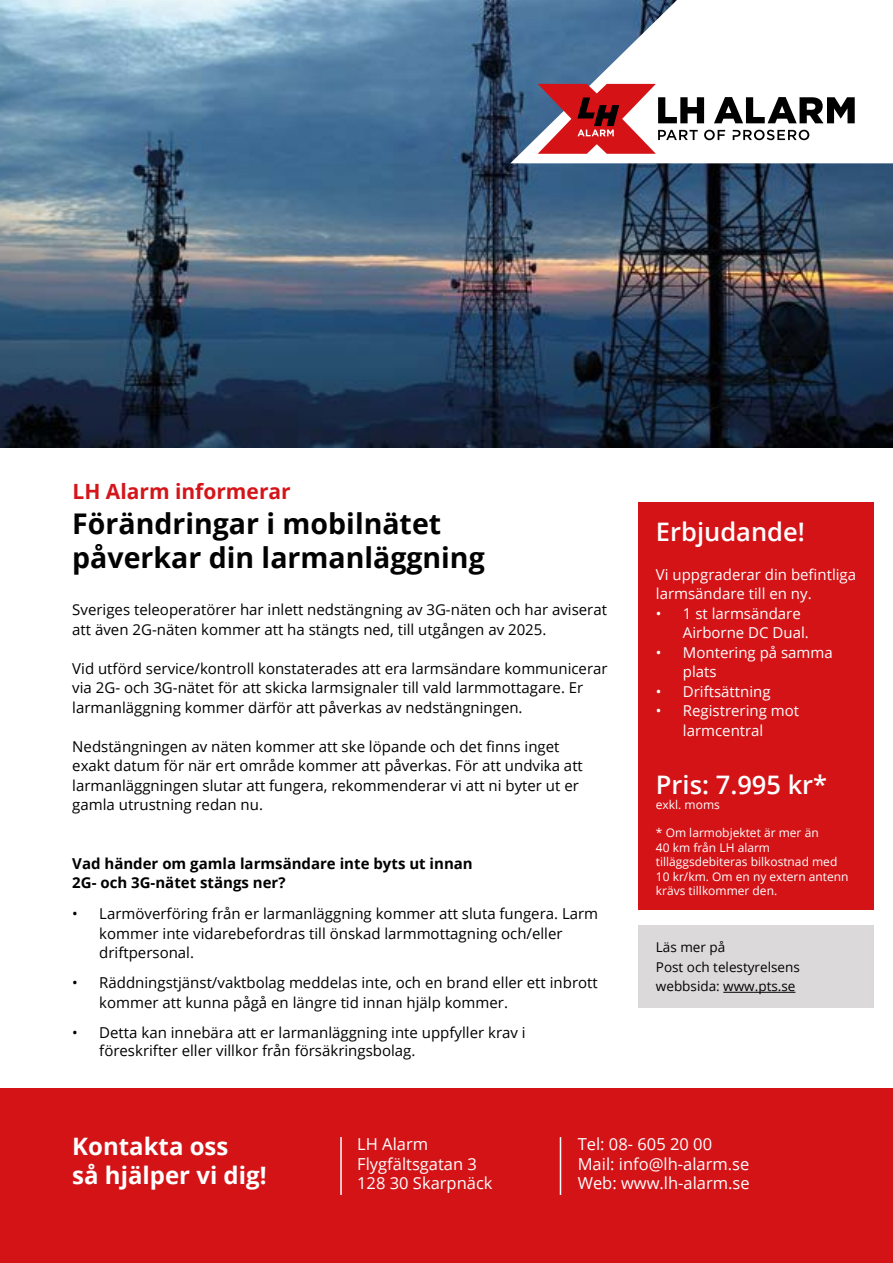
<style>
.page{position:relative;width:893px;height:1263px;background:#fff}
.page>*{position:absolute;margin:0;border:0;box-sizing:border-box;transform-origin:0 0}
.t1{font:700 28.5px/34.2px "Open Sans";color:#020203}
.t2{font:600 25.5px "Open Sans";color:#fff}
.t3{font:700 24px/28.8px "Open Sans";color:#fff}
.t4{font:700 21px "Open Sans";color:#d4151a}
.t5{font:16.5px/19.8px "Open Sans";color:#fff}
.t6{font:15px/19.5px "Open Sans";color:#000}
.t7{font:15px/19.5px "Open Sans";color:#fff}
.t8{font:700 15px/19.5px "Open Sans";color:#000}
.t9{font:13.5px/19.5px "Open Sans";color:#020203}
.t10{font:12px/14.4px "Open Sans";color:#fff}
</style>
<div class="page">
<div style="left:638px;top:925px;width:235px;height:82px;background:#dbd9da"></div>
<hr style="left:723px;top:992px;width:72px;height:1px;background:#020203">
<div style="left:638px;top:503px;width:235px;height:407px;background:#d41317"></div>
<img style="left:0;top:0;width:893px;height:447px">
<div style="left:0;top:1089px;width:893px;height:174px;background:#d41317"></div>
<hr style="left:340px;top:1137px;width:2px;height:58px;background:#fff">
<hr style="left:560px;top:1137px;width:1px;height:58px;background:#fff">
<svg style="left:510px;top:0;width:383px;height:163px"></svg>
<svg style="left:538px;top:84px;width:317px;height:70px"></svg>
<h3 class="t4" style="left:72px;top:477px;width:220px">LH Alarm informerar</h3>
<h1 class="t1" style="left:72px;top:506px;width:414px">Förändringar i mobilnätet påverkar din larmanläggning</h1>
<p class="t6" style="left:72px;top:600px;width:536px">Sveriges teleoperatörer har inlett nedstängning av 3G-näten och har aviserat att även 2G-näten kommer att ha stängts ned, till utgången av 2025.</p>
<p class="t6" style="left:72px;top:658px;width:537px">Vid utförd service/kontroll konstaterades att era larmsändare kommunicerar via 2G- och 3G-nätet för att skicka larmsignaler till vald larmmottagare. Er larmanläggning kommer därför att påverkas av nedstängningen.</p>
<p class="t6" style="left:72px;top:736px;width:512px">Nedstängningen av näten kommer att ske löpande och det finns inget exakt datum för när ert område kommer att påverkas. För att undvika att larmanläggningen slutar att fungera, rekommenderar vi att ni byter ut er gamla utrustning redan nu.</p>
<p class="t8" style="left:72px;top:853px;width:402px">Vad händer om gamla larmsändare inte byts ut innan<br>2G- och 3G-nätet stängs ner?</p>
<p class="t6" style="left:99px;top:904px;width:500px;text-indent:-27px">• Larmöverföring från er larmanläggning kommer att sluta fungera. Larm kommer inte vidarebefordras till önskad larmmottagning och/eller driftpersonal.</p>
<p class="t6" style="left:99px;top:973px;width:500px;text-indent:-27px">• Räddningstjänst/vaktbolag meddelas inte, och en brand eller ett inbrott kommer att kunna pågå en längre tid innan hjälp kommer.</p>
<p class="t6" style="left:99px;top:1023px;width:428px;line-height:18px;text-indent:-27px">• Detta kan innebära att er larmanläggning inte uppfyller krav i föreskrifter eller villkor från försäkringsbolag.</p>
<h2 class="t2" style="left:656px;top:514px;width:150px">Erbjudande!</h2>
<p class="t7" style="left:656px;top:564px;width:202px">Vi uppgraderar din befintliga larmsändare till en ny.</p>
<p class="t7" style="left:683px;top:603px;width:127px;text-indent:-27px">• 1 st larmsändare<br>Airborne DC Dual.</p>
<p class="t7" style="left:683px;top:642px;width:151px;text-indent:-27px">• Montering på samma plats</p>
<p class="t7" style="left:656px;top:681px;width:116px">• Driftsättning</p>
<p class="t7" style="left:656px;top:700px;width:145px;text-align:center">• Registrering mot larmcentral</p>
<h2 class="t2" style="left:656px;top:767px;width:173px">Pris: 7.995 kr*</h2>
<p class="t10" style="left:656px;top:797px;width:65px">exkl. moms</p>
<p class="t10" style="left:656px;top:825px;width:194px">* Om larmobjektet är mer än<br>40 km från LH alarm tilläggsdebiteras bilkostnad med<br>10 kr/km. Om en ny extern antenn krävs tillkommer den.</p>
<p class="t9" style="left:656px;top:937px;width:145px">Läs mer på<br>Post och telestyrelsens webbsida: www.pts.se</p>
<h3 class="t3" style="left:72px;top:1132px;width:196px">Kontakta oss<br>så hjälper vi dig!</h3>
<p class="t5" style="left:357px;top:1133px;width:137px">LH Alarm<br>Flygfältsgatan 3<br>128 30 Skarpnäck</p>
<p class="t5" style="left:578px;top:1133px;width:173px">Tel: 08- 605 20 00<br>Mail: info@lh-alarm.se<br>Web: www.lh-alarm.se</p>
</div>
